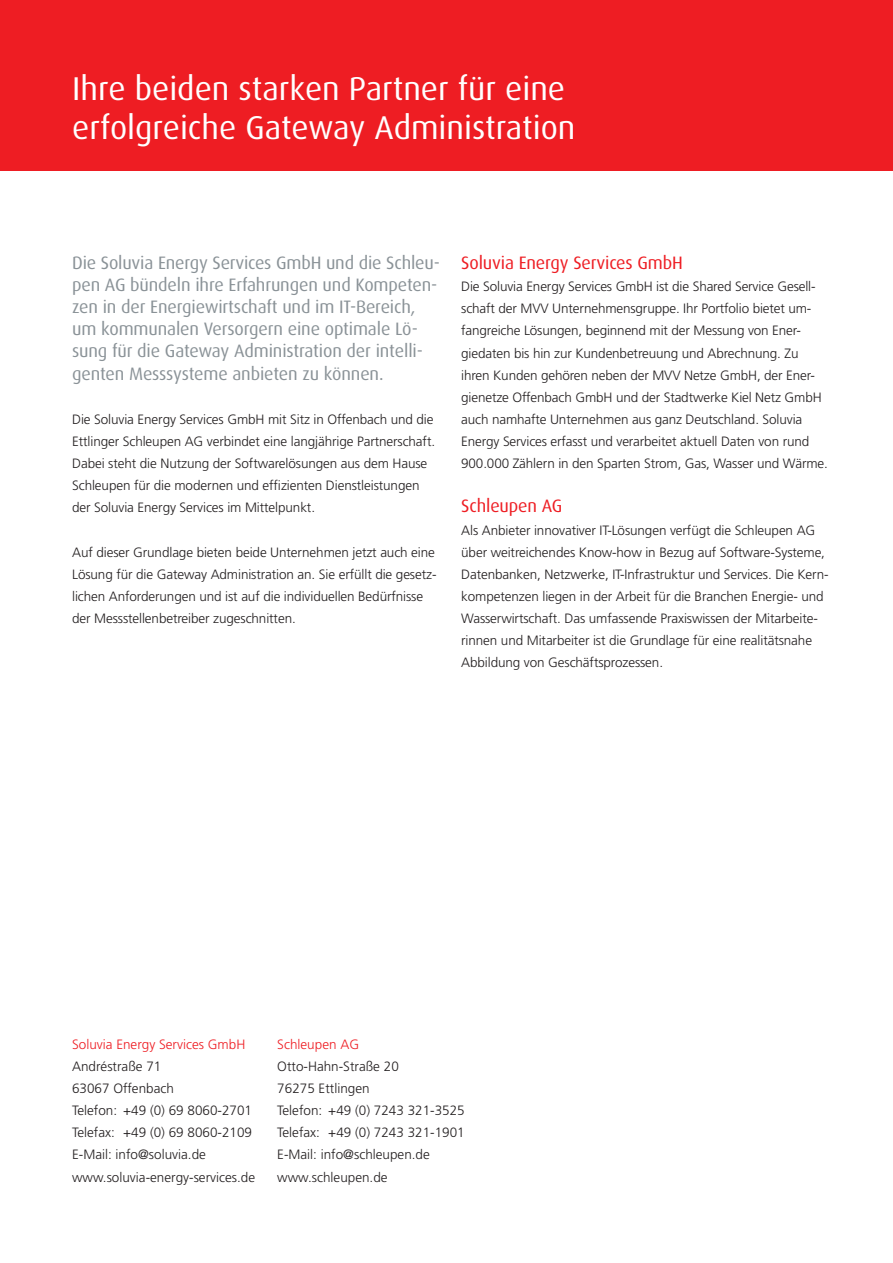
<style>
.page{position:relative;width:893px;height:1263px;background:#fff}
.page>*{position:absolute;margin:0;border:0;box-sizing:border-box;transform-origin:0 0}
.t1{font:33px/39px "Dax";color:#fff}
.t2{font:18px/22px "Dax Pro";letter-spacing:-.01em;color:#8a9297}
.t3{font:18px "Dax";letter-spacing:-.01em;color:#ee1d23}
.t4{font:300 13.5px/22.2px "Frutiger";letter-spacing:-.01em;color:#231f20}
.t5{font:300 13.5px "Frutiger";color:#ee1d23}
</style>
<div class="page">
<div style="left:0;top:0;width:893px;height:171px;background:#ee1d23"></div>
<h1 class="t1" style="left:72px;top:69px;width:505px">Ihre beiden starken Partner für eine erfolgreiche Gateway Administration</h1>
<p class="t2" style="left:72px;top:251px;width:369px">Die Soluvia Energy Services GmbH und die Schleu&shy;pen AG bündeln ihre Erfahrungen und Kompeten&shy;zen in der Energiewirtschaft und im IT-Bereich, um kommunalen Versorgern eine optimale Lö&shy;sung für die Gateway Administration der intelli&shy;genten Messsysteme anbieten zu können.</p>
<p class="t4" style="left:72px;top:408px;width:364px">Die Soluvia Energy Services GmbH mit Sitz in Offenbach und die Ettlinger Schleupen AG verbindet eine langjährige Partnerschaft.<br>Dabei steht die Nutzung der Softwarelösungen aus dem Hause Schleupen für die modernen und effizienten Dienstleistungen der Soluvia Energy Services im Mittelpunkt.</p>
<p class="t4" style="left:72px;top:541px;width:366px">Auf dieser Grundlage bieten beide Unternehmen jetzt auch eine Lösung für die Gateway Administration an. Sie erfüllt die gesetz&shy;lichen Anforderungen und ist auf die individuellen Bedürfnisse der Messstellenbetreiber zugeschnitten.</p>
<h2 class="t3" style="left:461px;top:253px;width:223px">Soluvia Energy Services GmbH</h2>
<p class="t4" style="left:461px;top:276px;width:368px">Die Soluvia Energy Services GmbH ist die Shared Service Gesell&shy;schaft der MVV Unternehmensgruppe. Ihr Portfolio bietet um&shy;fangreiche Lösungen, beginnend mit der Messung von Ener&shy;giedaten bis hin zur Kundenbetreuung und Abrechnung. Zu ihren Kunden gehören neben der MVV Netze GmbH, der Ener&shy;gienetze Offenbach GmbH und der Stadtwerke Kiel Netz GmbH auch namhafte Unternehmen aus ganz Deutschland. Soluvia Energy Services erfasst und verarbeitet aktuell Daten von rund 900.000 Zählern in den Sparten Strom, Gas, Wasser und Wärme.</p>
<h2 class="t3" style="left:461px;top:496px;width:103px">Schleupen AG</h2>
<p class="t4" style="left:461px;top:519px;width:369px">Als Anbieter innovativer IT-Lösungen verfügt die Schleupen AG über weitreichendes Know-how in Bezug auf Software-Systeme, Datenbanken, Netzwerke, IT-Infrastruktur und Services. Die Kern&shy;kompetenzen liegen in der Arbeit für die Branchen Energie- und Wasserwirtschaft. Das umfassende Praxiswissen der Mitarbeite&shy;rinnen und Mitarbeiter ist die Grundlage für eine realitätsnahe Abbildung von Geschäftsprozessen.</p>
<p class="t5" style="left:72px;top:1036px;width:175px">Soluvia Energy Services GmbH</p>
<p class="t4" style="left:72px;top:1055px;width:185px">Andréstraße 71<br>63067 Offenbach<br>Telefon: +49 (0) 69 8060-2701<br>Telefax: +49 (0) 69 8060-2109<br>E-Mail: info@soluvia.de www.soluvia-energy-services.de</p>
<p class="t5" style="left:277px;top:1036px;width:83px">Schleupen AG</p>
<p class="t4" style="left:277px;top:1055px;width:189px">Otto-Hahn-Straße 20<br>76275 Ettlingen<br>Telefon: +49 (0) 7243 321-3525<br>Telefax: +49 (0) 7243 321-1901<br>E-Mail: info@schleupen.de www.schleupen.de</p>
</div>
